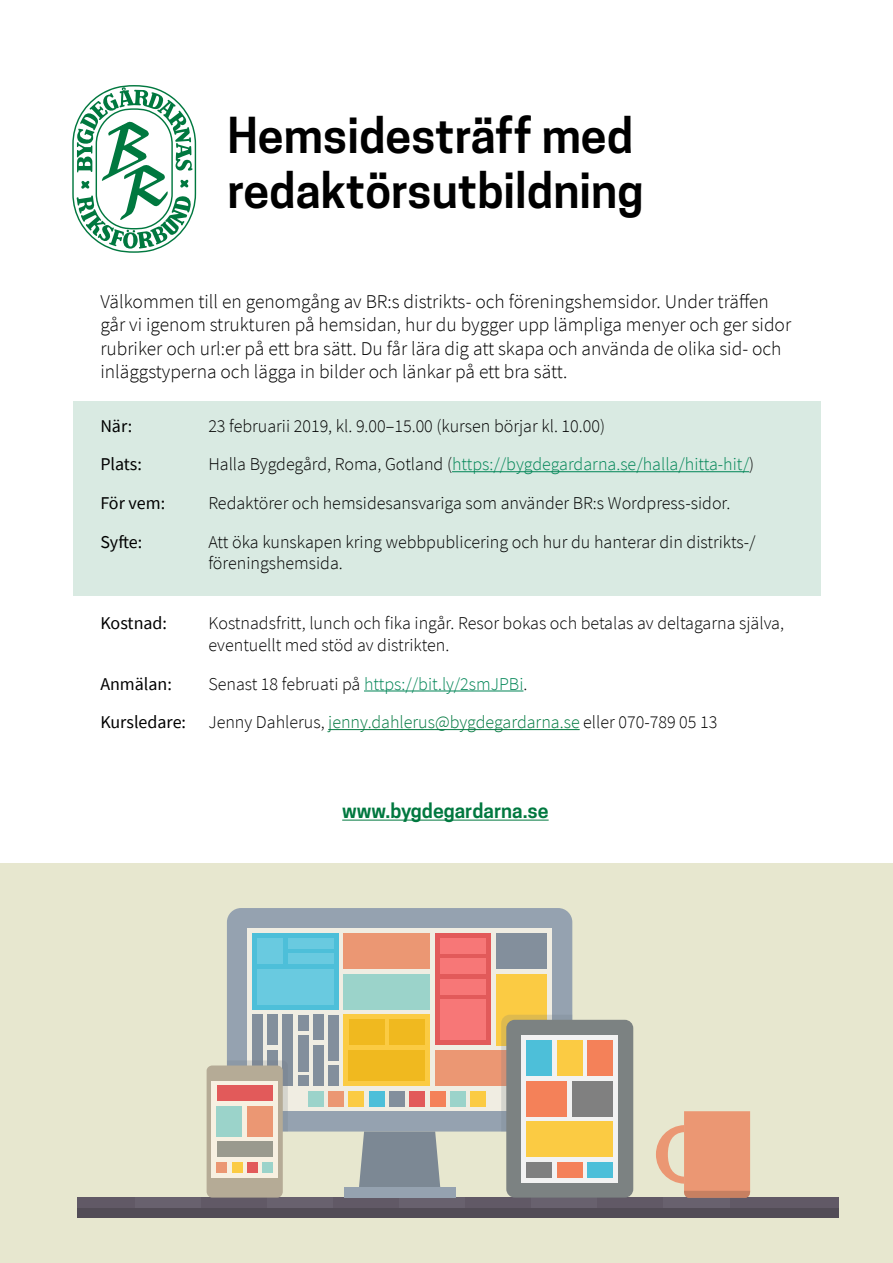
<style>
.page{position:relative;width:893px;height:1263px;background:#fff}
.page>*{position:absolute;margin:0;border:0;box-sizing:border-box;transform-origin:0 0}
.t1{font:600 46.5px/55.8px "Cooper Hewitt";color:#000}
.t2{font:300 19.5px/23.4px "Source Sans Pro";color:#000}
.t3{font:600 19.5px "Cooper Hewitt";color:#00783f}
.t4{font:300 18px/21.6px "Source Sans Pro";color:#000}
.t5{font:300 18px "Source Sans Pro";color:#008556}
.t6{font:18px "Source Sans Pro";color:#000}
.s1{color:#000}
.s2{color:#008556}
.s3{font-weight:400}
.s4{color:#00783f}
</style>
<div class="page">
<div style="left:73px;top:401px;width:748px;height:194px;background:#d9eae2"></div>
<hr style="left:452px;top:471px;width:297px;height:1px;background:#008556">
<hr style="left:364px;top:690px;width:159px;height:1px;background:#008556">
<hr style="left:328px;top:729px;width:252px;height:1px;background:#00783f">
<svg style="left:72px;top:85px;width:124px;height:168px"></svg>
<hr style="left:342px;top:820px;width:207px;height:1px;background:#00783f">
<div style="left:0;top:863px;width:893px;height:400px;background:#e7e7cf"></div>
<div style="left:77px;top:1208px;width:762px;height:10px;background:#524c56"></div>
<div style="left:77px;top:1197px;width:58px;height:11px;background:#615966"></div>
<div style="left:135px;top:1197px;width:67px;height:11px;background:#68616e"></div>
<div style="left:202px;top:1197px;width:66px;height:11px;background:#615966"></div>
<div style="left:268px;top:1197px;width:66px;height:11px;background:#68616e"></div>
<div style="left:334px;top:1197px;width:66px;height:11px;background:#615966"></div>
<div style="left:400px;top:1197px;width:66px;height:11px;background:#68616e"></div>
<div style="left:466px;top:1197px;width:66px;height:11px;background:#615966"></div>
<div style="left:532px;top:1197px;width:66px;height:11px;background:#68616e"></div>
<div style="left:598px;top:1197px;width:66px;height:11px;background:#615966"></div>
<div style="left:664px;top:1197px;width:66px;height:11px;background:#68616e"></div>
<div style="left:730px;top:1197px;width:109px;height:11px;background:#615966"></div>
<div style="left:227px;top:908px;width:345px;height:223px;background:#95a2b0;border-radius:14px"></div>
<div style="left:247px;top:928px;width:305px;height:183px;background:#f0ede2"></div>
<svg style="left:359px;top:1131px;width:81px;height:56px;background:#828e97"></svg>
<div style="left:344px;top:1187px;width:111px;height:10px;background:#95a2b0"></div>
<div style="left:308px;top:1091px;width:15px;height:15px;background:#9bd3ca"></div>
<div style="left:328px;top:1091px;width:16px;height:15px;background:#eb9773"></div>
<div style="left:349px;top:1091px;width:15px;height:15px;background:#fbcb43"></div>
<div style="left:369px;top:1091px;width:15px;height:15px;background:#4dbfd9"></div>
<div style="left:389px;top:1091px;width:16px;height:15px;background:#838f9c"></div>
<div style="left:410px;top:1091px;width:15px;height:15px;background:#e25a5a"></div>
<div style="left:430px;top:1091px;width:15px;height:15px;background:#f48159"></div>
<div style="left:450px;top:1091px;width:16px;height:15px;background:#9bd3ca"></div>
<div style="left:471px;top:1091px;width:15px;height:15px;background:#fbcb43"></div>
<div style="left:252px;top:1015px;width:10px;height:71px;background:#838f9c"></div>
<div style="left:268px;top:1015px;width:10px;height:30px;background:#838f9c"></div>
<div style="left:283px;top:1015px;width:10px;height:71px;background:#838f9c"></div>
<div style="left:298px;top:1076px;width:10px;height:10px;background:#838f9c"></div>
<div style="left:313px;top:1045px;width:10px;height:41px;background:#838f9c"></div>
<div style="left:328px;top:1065px;width:11px;height:21px;background:#838f9c"></div>
<div style="left:328px;top:1015px;width:11px;height:45px;background:#838f9c"></div>
<div style="left:313px;top:1015px;width:10px;height:25px;background:#838f9c"></div>
<div style="left:298px;top:1035px;width:10px;height:36px;background:#838f9c"></div>
<div style="left:298px;top:1015px;width:10px;height:15px;background:#838f9c"></div>
<div style="left:268px;top:1050px;width:10px;height:36px;background:#838f9c"></div>
<div style="left:252px;top:933px;width:87px;height:77px;background:#4dbfd9"></div>
<div style="left:344px;top:1015px;width:86px;height:71px;background:#fbcb43"></div>
<div style="left:344px;top:933px;width:86px;height:36px;background:#eb9773"></div>
<div style="left:435px;top:933px;width:56px;height:112px;background:#e25a5a"></div>
<div style="left:496px;top:974px;width:51px;height:71px;background:#fbcb43"></div>
<div style="left:496px;top:933px;width:51px;height:36px;background:#838f9c"></div>
<div style="left:435px;top:1050px;width:112px;height:36px;background:#eb9773"></div>
<div style="left:344px;top:974px;width:86px;height:36px;background:#9bd3ca"></div>
<div style="left:257px;top:938px;width:26px;height:26px;background:#69cae0"></div>
<div style="left:288px;top:938px;width:46px;height:11px;background:#69cae0"></div>
<div style="left:288px;top:954px;width:46px;height:10px;background:#69cae0"></div>
<div style="left:257px;top:969px;width:77px;height:35px;background:#69cae0"></div>
<div style="left:349px;top:1020px;width:35px;height:25px;background:#f0b91f"></div>
<div style="left:349px;top:1050px;width:76px;height:31px;background:#f0b91f"></div>
<div style="left:389px;top:1020px;width:36px;height:25px;background:#f0b91f"></div>
<div style="left:440px;top:979px;width:46px;height:15px;background:#f77777"></div>
<div style="left:440px;top:999px;width:46px;height:41px;background:#f77777"></div>
<div style="left:440px;top:959px;width:46px;height:15px;background:#f77777"></div>
<div style="left:440px;top:938px;width:46px;height:16px;background:#f77777"></div>
<svg style="left:656px;top:1111px;width:94px;height:86px"></svg>
<svg style="left:207px;top:1060px;width:81px;height:137px"></svg>
<div style="left:212px;top:1081px;width:66px;height:96px;background:#f7f0e1"></div>
<div style="left:217px;top:1162px;width:10px;height:10px;background:#eb9773"></div>
<div style="left:232px;top:1162px;width:10px;height:10px;background:#fbcb43"></div>
<div style="left:247px;top:1162px;width:10px;height:10px;background:#e25a5a"></div>
<div style="left:262px;top:1162px;width:11px;height:10px;background:#9bd3ca"></div>
<div style="left:217px;top:1142px;width:56px;height:15px;background:#9a9a8e"></div>
<div style="left:217px;top:1086px;width:56px;height:15px;background:#e25a5a"></div>
<div style="left:217px;top:1106px;width:25px;height:30px;background:#9bd3ca"></div>
<div style="left:247px;top:1106px;width:26px;height:30px;background:#eb9773"></div>
<svg style="left:501px;top:1015px;width:71px;height:96px"></svg>
<div style="left:506px;top:1020px;width:127px;height:177px;background:#7c8282;border-radius:8px"></div>
<div style="left:521px;top:1035px;width:97px;height:147px;background:#f2f2f2"></div>
<div style="left:527px;top:1162px;width:25px;height:15px;background:#808080"></div>
<div style="left:572px;top:1081px;width:41px;height:35px;background:#808080"></div>
<div style="left:557px;top:1162px;width:25px;height:15px;background:#f48159"></div>
<div style="left:588px;top:1162px;width:25px;height:15px;background:#4dbfd9"></div>
<div style="left:527px;top:1121px;width:86px;height:36px;background:#fbcb43"></div>
<div style="left:527px;top:1081px;width:40px;height:35px;background:#f48159"></div>
<div style="left:527px;top:1040px;width:25px;height:36px;background:#4dbfd9"></div>
<div style="left:557px;top:1040px;width:25px;height:36px;background:#fbcb43"></div>
<div style="left:588px;top:1040px;width:25px;height:36px;background:#f48159"></div>
<h1 class="t1" style="left:227px;top:107px;width:417px">Hemsidesträff med redaktörsutbildning</h1>
<p class="t2" style="left:100px;top:290px;width:692px">Välkommen till en genomgång av BR:s distrikts- och föreningshemsidor. Under träffen går vi igenom strukturen på hemsidan, hur du bygger upp lämpliga menyer och ger sidor rubriker och url:er på ett bra sätt. Du får lära dig att skapa och använda de olika sid- och inläggstyperna och lägga in bilder och länkar på ett bra sätt.</p>
<p class="t6" style="left:100px;top:414px;width:33px">När:</p>
<p class="t4" style="left:208px;top:415px;width:398px">23 februarii 2019, kl. 9.00–15.00 (kursen börjar kl. 10.00)</p>
<p class="t6" style="left:100px;top:453px;width:43px">Plats:</p>
<p class="t5" style="left:208px;top:453px;width:547px"><span class="s1">Halla Bygdegård, Roma, Gotland (</span>https://bygdegardarna.se/halla/hitta-hit/<span class="s1">)</span></p>
<p class="t6" style="left:100px;top:492px;width:66px">För vem:</p>
<p class="t4" style="left:208px;top:492px;width:524px">Redaktörer och hemsidesansvariga som använder BR:s Wordpress-sidor.</p>
<p class="t6" style="left:100px;top:530px;width:43px">Syfte:</p>
<p class="t4" style="left:208px;top:531px;width:549px">Att öka kunskapen kring webbpublicering och hur du hanterar din distrikts-/ föreningshemsida.</p>
<p class="t6" style="left:100px;top:612px;width:68px">Kostnad:</p>
<p class="t4" style="left:208px;top:613px;width:577px">Kostnadsfritt, lunch och fika ingår. Resor bokas och betalas av deltagarna själva, eventuellt med stöd av distrikten.</p>
<p class="t6" style="left:100px;top:672px;width:73px">Anmälan:</p>
<p class="t4" style="left:100px;top:664px;width:618px;line-height:38.5px;text-indent:108px">Senast 18 februati på <span class="s2">https://bit.ly/2smJPBi</span>.<br><span class="s3">Kursledare:</span> Jenny Dahlerus, <span class="s4">jenny.dahlerus@bygdegardarna.se</span> eller 070-789 05 13</p>
<p class="t3" style="left:342px;top:799px;width:208px">www.bygdegardarna.se</p>
</div>
